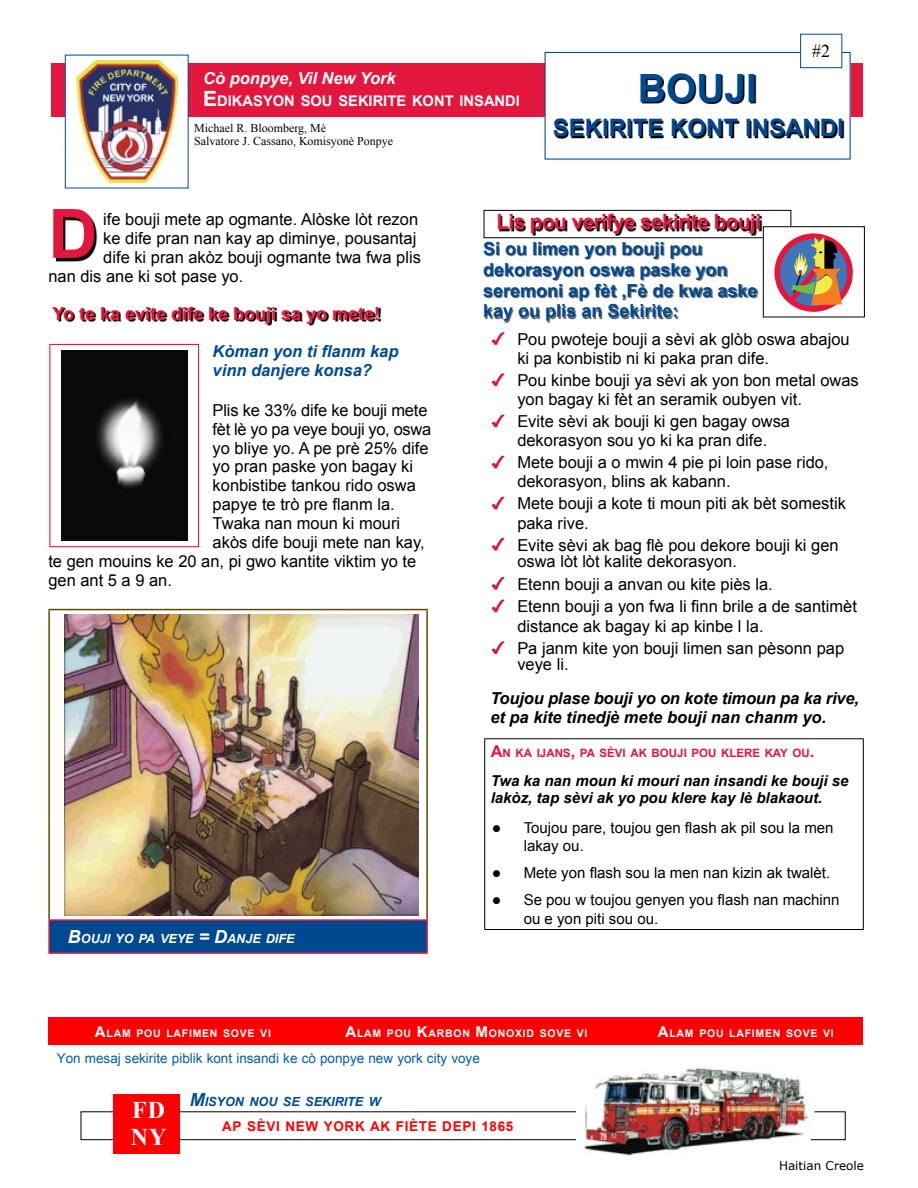
<style>
.page{position:relative;width:918px;height:1188px;background:#fff}
.page>*{position:absolute;margin:0;border:0;box-sizing:border-box;transform-origin:0 0}
.t1{font:700 68.25px "Arial";color:#e3173e}
.t2{font:700 39px "Arial";color:#004990}
.t3{font:700 24px "Arial";color:#004990}
.t4{font:700 24px/27px "Times New Roman";color:#fff}
.t5{font:700 21px "Arial";letter-spacing:-.03em;color:#e3173e}
.t6{font:700 18px/21px "Arial";color:#004990}
.t7{font:700 18px "Arial";color:#e3173e}
.t8{font:18px "Times New Roman";color:#000}
.t9{font:16.5px/19px "Arial";color:#000}
.t10{font:italic 700 16.5px/18.9px "Arial";letter-spacing:-.01em;color:#000}
.t11{font:italic 700 16.5px/18.9px "Arial";color:#004990}
.t12{font:16.5px "Arial";letter-spacing:-.02em;color:#000}
.t13{font:italic 700 16.5px "Arial";color:#fff}
.t14{font:15px/18px "Arial";color:#000}
.t15{font:italic 700 15px/17.2px "Arial";color:#000}
.t16{font:700 14.7px "Arial";color:#fff}
.t17{font:13.5px "Arial";color:#005cab}
.t18{font:700 13.5px "Arial";letter-spacing:.05em;color:#f00}
.t19{font:italic 700 12.6px "Arial";color:#fff}
.t20{font:italic 700 12.6px "Arial";color:#004b8d}
.t21{font:12px/13.5px "Times New Roman";color:#000}
.t22{font:12px "Verdana";color:#000}
.t23{font:700 11.55px "Arial";color:#e3173e}
.t24{font:700 10.5px "Arial";letter-spacing:.07em;color:#fff}
.s1{font-size:21px}
.s2{font-size:18px}
.s3{font-size:16.5px}
.s4{font-size:15px}
</style>
<div class="page">
<div style="left:49px;top:920px;width:378px;height:33px;background:#004990"></div>
<hr style="left:48px;top:921px;width:2px;height:31px;background:#e3173e">
<hr style="left:426px;top:921px;width:2px;height:31px;background:#e3173e">
<hr style="left:48px;top:952px;width:380px;height:2px;background:#e3173e">
<hr style="left:48px;top:919px;width:380px;height:2px;background:#e3173e">
<hr style="left:48px;top:610px;width:2px;height:309px;background:#644800">
<hr style="left:426px;top:610px;width:2px;height:309px;background:#644800">
<hr style="left:48px;top:609px;width:380px;height:1px;background:#644800">
<img style="left:65px;top:614px;width:354px;height:302px">
<div style="left:484px;top:210px;width:307px;height:28px;border:1px solid #000"></div>
<div style="left:51px;top:63px;width:811px;height:53px;background:#e3173e"></div>
<div style="left:545px;top:52px;width:305px;height:107px;background:#fff"></div>
<div style="left:545px;top:52px;width:306px;height:108px;border:1px solid #004990"></div>
<div style="left:65px;top:55px;width:123px;height:133px;background:#fff"></div>
<img style="left:76px;top:61px;width:101px;height:121px">
<div style="left:801px;top:34px;width:41px;height:34px;background:#fff"></div>
<div style="left:800px;top:34px;width:42px;height:34px;border:1px solid #004990"></div>
<svg style="left:555px;top:75px;width:308px;height:85px"></svg>
<div style="left:49px;top:344px;width:150px;height:203px;border:1px solid #e3173e"></div>
<img style="left:61px;top:350px;width:126px;height:191px">
<div style="left:763px;top:227px;width:102px;height:90px;border:1px solid #000"></div>
<svg style="left:810px;top:234px;width:43px;height:78px"></svg>
<svg style="left:499px;top:216px;width:323px;height:32px"></svg>
<div style="left:485px;top:243px;width:325px;height:90px;background:#000;opacity:.6"></div>
<svg style="left:54px;top:308px;width:327px;height:18px"></svg>
<svg style="left:492px;top:332px;width:12px;height:13px"></svg>
<svg style="left:492px;top:373px;width:12px;height:13px"></svg>
<svg style="left:492px;top:415px;width:12px;height:12px"></svg>
<svg style="left:492px;top:456px;width:12px;height:12px"></svg>
<svg style="left:492px;top:497px;width:12px;height:12px"></svg>
<svg style="left:492px;top:538px;width:12px;height:13px"></svg>
<svg style="left:492px;top:577px;width:12px;height:13px"></svg>
<svg style="left:492px;top:600px;width:12px;height:12px"></svg>
<svg style="left:492px;top:641px;width:12px;height:13px"></svg>
<hr style="left:484px;top:738px;width:380px;height:1px;background:#000">
<hr style="left:484px;top:739px;width:1px;height:190px;background:#000">
<hr style="left:863px;top:739px;width:1px;height:190px;background:#000">
<hr style="left:484px;top:929px;width:380px;height:1px;background:#000">
<div style="left:56px;top:212px;width:232px;height:97px;background:#fff"></div>
<div style="left:81px;top:1111px;width:765px;height:29px;border:1px solid #000"></div>
<div style="left:48px;top:1017px;width:815px;height:28px;background:#f00"></div>
<div style="left:114px;top:1094px;width:66px;height:59px;background:#f00"></div>
<img style="left:584px;top:1067px;width:227px;height:89px">
<p class="t13" style="left:203px;top:67px;width:194px">Cò ponpye, Vil New York</p>
<p class="t16" style="left:203px;top:91px;width:318px"><span class="s1">E</span>DIKASYON SOU SEKIRITE KONT INSANDI</p>
<p class="t21" style="left:194px;top:121px;width:200px">Michael R. Bloomberg, Mè<br>Salvatore J. Cassano, komisyonè ponpye</p>
<p class="t8" style="left:812px;top:39px;width:19px">#2</p>
<h2 class="t2" style="left:638px;top:63px;width:121px">BOUJI</h2>
<h3 class="t3" style="left:553px;top:112px;width:293px">SEKIRITE KONT INSANDI</h3>
<h1 class="t1" style="left:48px;top:189px;width:51px">D</h1>
<p class="t9" style="left:103px;top:210px;width:316px">ife bouji mete ap ogmante. Alòske lòt rezon</p>
<p class="t9" style="left:103px;top:229px;width:315px">ke dife pran nan kay ap diminye, pousantaj</p>
<p class="t9" style="left:103px;top:248px;width:319px">dife ki pran akòz bouji ogmante twa fwa plis</p>
<p class="t9" style="left:48px;top:267px;width:197px">nan dis ane ki sot pase yo.</p>
<p class="t7" style="left:52px;top:301px;width:329px">Yo te ka evite dife ke bouji sa yo mete!</p>
<p class="t11" style="left:213px;top:342px;width:187px">Kòman yon ti flanm kap vinn danjere konsa?</p>
<p class="t9" style="left:213px;top:400px;width:216px">Plis ke 33% dife ke bouji mete</p>
<p class="t12" style="left:213px;top:418px;width:220px">fèt lè yo pa veye bouji yo, oswa</p>
<p class="t9" style="left:213px;top:438px;width:218px">yo bliye yo. A pe prè 25% dife</p>
<p class="t9" style="left:213px;top:457px;width:202px">yo pran paske yon bagay ki</p>
<p class="t9" style="left:213px;top:476px;width:205px">konbistibe tankou rido oswa</p>
<p class="t9" style="left:213px;top:495px;width:184px">papye te trò pre flanm la.</p>
<p class="t9" style="left:213px;top:514px;width:189px">Twaka nan moun ki mouri</p>
<p class="t9" style="left:213px;top:533px;width:214px">akòs dife bouji mete nan kay,</p>
<p class="t9" style="left:48px;top:552px;width:370px">te gen mouins ke 20 an, pi gwo kantite viktim yo te</p>
<p class="t9" style="left:48px;top:571px;width:125px">gen ant 5 a 9 an.</p>
<p class="t19" style="left:68px;top:931px;width:228px"><span class="s2">B</span>OUJI YO PA VEYE <span class="s2">= D</span>ANJE DIFE</p>
<p class="t5" style="left:496px;top:208px;width:266px">Lis pou verifye sekirite bouji</p>
<p class="t6" style="left:483px;top:238px;width:276px">Si ou limen yon bouji pou dekorasyon oswa paske yon seremoni ap fèt ,Fè de kwa aske kay ou plis an Sekirite:</p>
<p class="t9" style="left:517px;top:330px;width:334px">Pou pwoteje bouji a sèvi ak glòb oswa abajou ki pa konbistib ni ki paka pran dife.</p>
<p class="t9" style="left:517px;top:371px;width:343px">Pou kinbe bouji ya sèvi ak yon bon metal owas yon bagay ki fèt an seramik oubyen vit.</p>
<p class="t9" style="left:517px;top:412px;width:274px">Evite sèvi ak bouji ki gen bagay owsa dekorasyon sou yo ki ka pran dife.</p>
<p class="t9" style="left:517px;top:453px;width:313px">Mete bouji a o mwin 4 pie pi loin pase rido, dekorasyon, blins ak kabann.</p>
<p class="t9" style="left:517px;top:494px;width:330px">Mete bouji a kote ti moun piti ak bèt somestik paka rive.</p>
<p class="t9" style="left:517px;top:537px;width:323px;line-height:16.5px">Evite sèvi ak bag flè pou dekore bouji ki gen oswa lòt lòt kalite dekorasyon.</p>
<p class="t9" style="left:517px;top:573px;width:341px;line-height:22.6px">Etenn bouji a anvan ou kite piès la.<br>Etenn bouji a yon fwa li finn brile a de santimèt</p>
<p class="t9" style="left:517px;top:615px;width:328px;line-height:22px">distance ak bagay ki ap kinbe l la.<br>Pa janm kite yon bouji limen san pèsonn pap</p>
<p class="t9" style="left:517px;top:655px;width:53px">veye li.</p>
<p class="t10" style="left:490px;top:690px;width:370px">Toujou plase bouji yo on kote timoun pa ka rive, et pa kite tinedjè mete bouji nan chanm yo.</p>
<p class="t23" style="left:491px;top:745px;width:325px"><span class="s3">A</span>N KA IJANS<span class="s3">,</span> PA SÈVI AK BOUJI POU KLERE KAY OU<span class="s3">.</span></p>
<p class="t15" style="left:491px;top:773px;width:359px">Twa ka nan moun ki mouri nan insandi ke bouji se lakòz, tap sèvi ak yo pou klere kay lè blakaout.</p>
<p class="t14" style="left:524px;top:819px;width:311px">Toujou pare, toujou gen flash ak pil sou la men lakay ou.</p>
<p class="t14" style="left:524px;top:860px;width:317px;line-height:27px">Mete yon flash sou la men nan kizin ak twalèt.<br>Se pou w toujou genyen you flash nan machinn</p>
<p class="t14" style="left:524px;top:909px;width:136px">ou e yon piti sou ou.</p>
<p class="t24" style="left:95px;top:1026px;width:221px"><span class="s4">A</span>LAM POU LAFIMEN SOVE VI <span class="s4">A</span></p>
<p class="t24" style="left:357px;top:1026px;width:273px">LAM POU <span class="s4">K</span>ARBON <span class="s4">M</span> ONOXID SOVE VI <span class="s4">A</span></p>
<p class="t24" style="left:669px;top:1026px;width:166px">LAM POU LAFIMEN SOVE VI</p>
<p class="t17" style="left:57px;top:1050px;width:425px">Yon mesaj sekirite piblik kont insandi ke cò ponpye new york city voye</p>
<p class="t20" style="left:190px;top:1093px;width:193px"><span class="s2">M</span>ISYON NOU SE SEKIRITE W</p>
<h3 class="t4" style="left:131px;top:1095px;width:37px">FD<br>NY</h3>
<p class="t18" style="left:222px;top:1117px;width:293px">AP SÈVI NEW YORK AK FIÈTE DEPI 1865</p>
<p class="t22" style="left:779px;top:1158px;width:86px">Haitian Creole</p>
</div>
